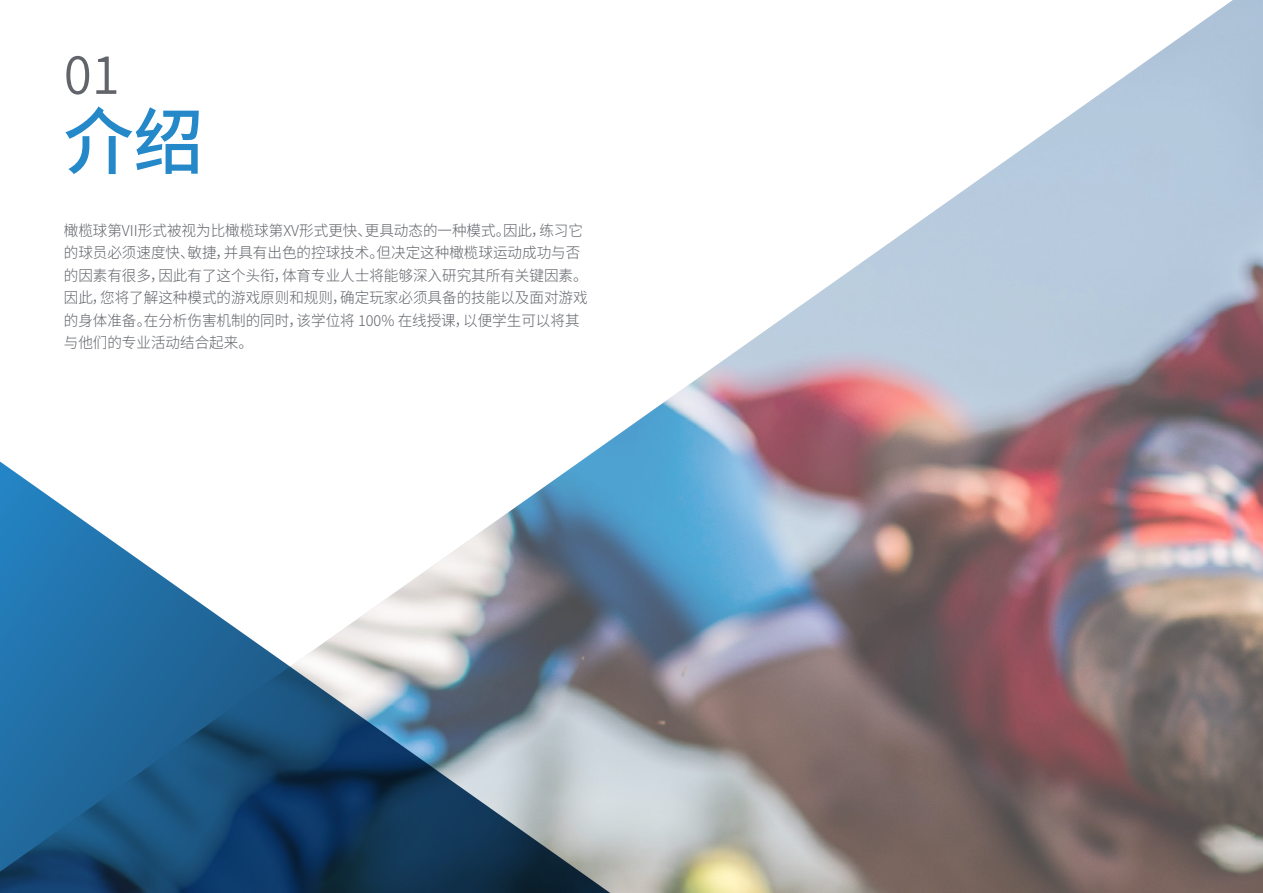
<style>
.page{position:relative;width:1263px;height:893px;background:#fff}
.page>*{position:absolute;margin:0;border:0;box-sizing:border-box;transform-origin:0 0}
.t1{font:500 72px "Source Han Sans CN";color:#2488c9}
.t2{font:52.5px "Source Han Sans CN";color:#61646a}
.t3{font:300 15px/22.5px "Source Han Sans CN";color:#61646a}
</style>
<div class="page">
<img style="left:602px;top:0;width:661px;height:893px">
<svg style="left:0;top:446px;width:640px;height:447px"></svg>
<h2 class="t2" style="left:64px;top:45px;width:57px">01</h2>
<h1 class="t1" style="left:64px;top:101px;width:141px">介绍</h1>
<p class="t3" style="left:64px;top:219px;width:525px">橄榄球第VII形式被视为比橄榄球第XV形式更快、更具动态的一种模式。因此，练习它的球员必须速度快、敏捷，并具有出色的控球技术。但决定这种橄榄球运动成功与否的因素有很多，因此有了这个头衔，体育专业人士将能够深入研究其所有关键因素。因此，您将了解这种模式的游戏原则和规则，确定玩家必须具备的技能以及面对游戏的身体准备。在分析伤害机制的同时，该学位将 100% 在线授课，以便学生可以将其与他们的专业活动结合起来。</p>
</div>
